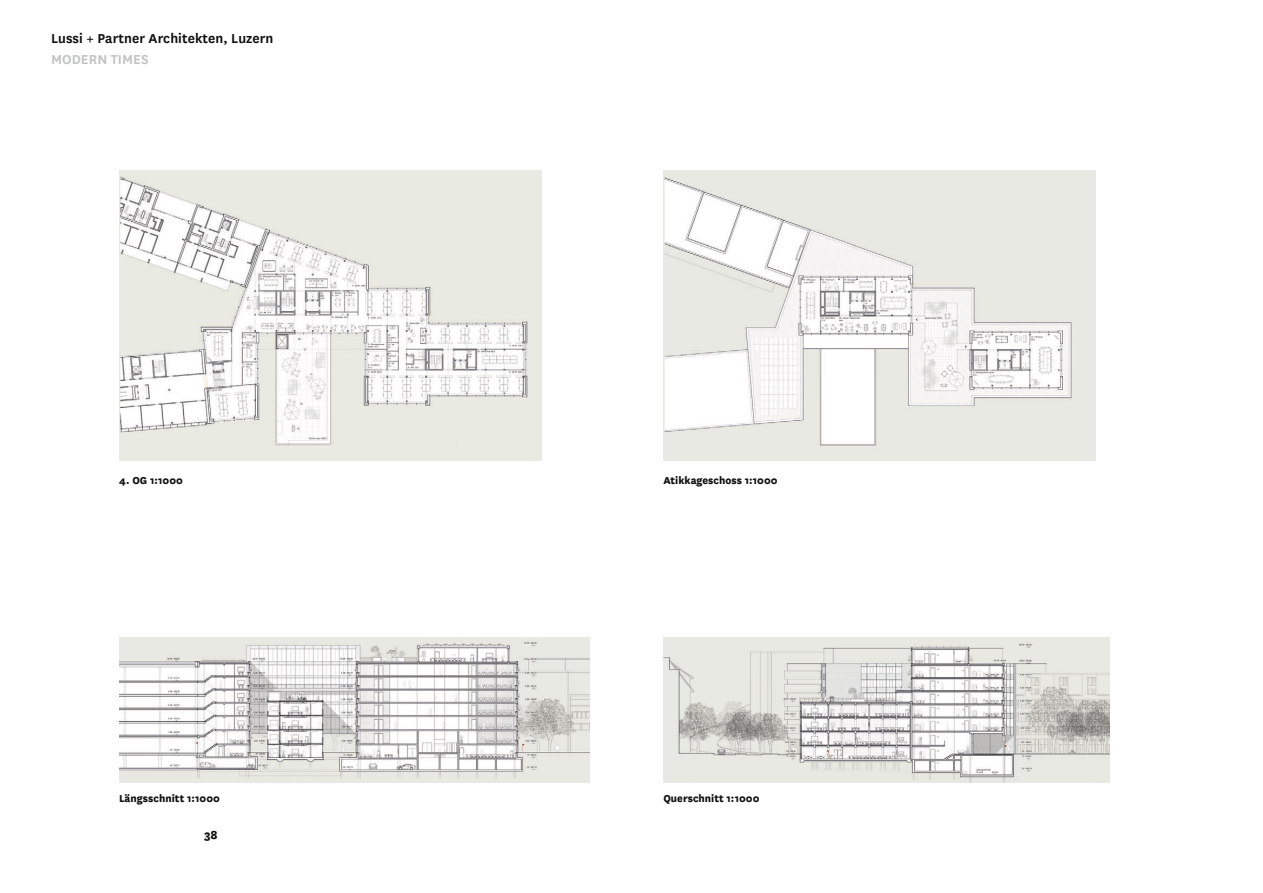
<style>
.page{position:relative;width:1263px;height:893px;background:#fff}
.page>*{position:absolute;margin:0;border:0;box-sizing:border-box;transform-origin:0 0}
.t1{font:600 15px "National";letter-spacing:.005em;color:#11110f}
.t2{font:600 15px "National";letter-spacing:.005em;color:#c2c4c4}
.t3{font:800 13.5px "National";color:#11110f}
.t4{font:800 11.7px "National";letter-spacing:.005em;color:#11110f}
</style>
<div class="page">
<img style="left:663px;top:170px;width:433px;height:291px">
<img style="left:119px;top:637px;width:471px;height:145px">
<img style="left:119px;top:170px;width:422px;height:291px">
<img style="left:663px;top:637px;width:447px;height:145px">
<p class="t1" style="left:51px;top:28px;width:224px">Lussi + Partner Architekten, Luzern</p>
<p class="t2" style="left:51px;top:49px;width:99px">MODERN TIMES</p>
<p class="t4" style="left:119px;top:472px;width:65px">4. OG 1:1000</p>
<p class="t4" style="left:119px;top:790px;width:103px">Längsschnitt 1:1000</p>
<p class="t3" style="left:204px;top:825px;width:15px">38</p>
<p class="t4" style="left:663px;top:472px;width:116px">Atikkageschoss 1:1000</p>
<p class="t4" style="left:663px;top:790px;width:98px">Querschnitt 1:1000</p>
</div>
